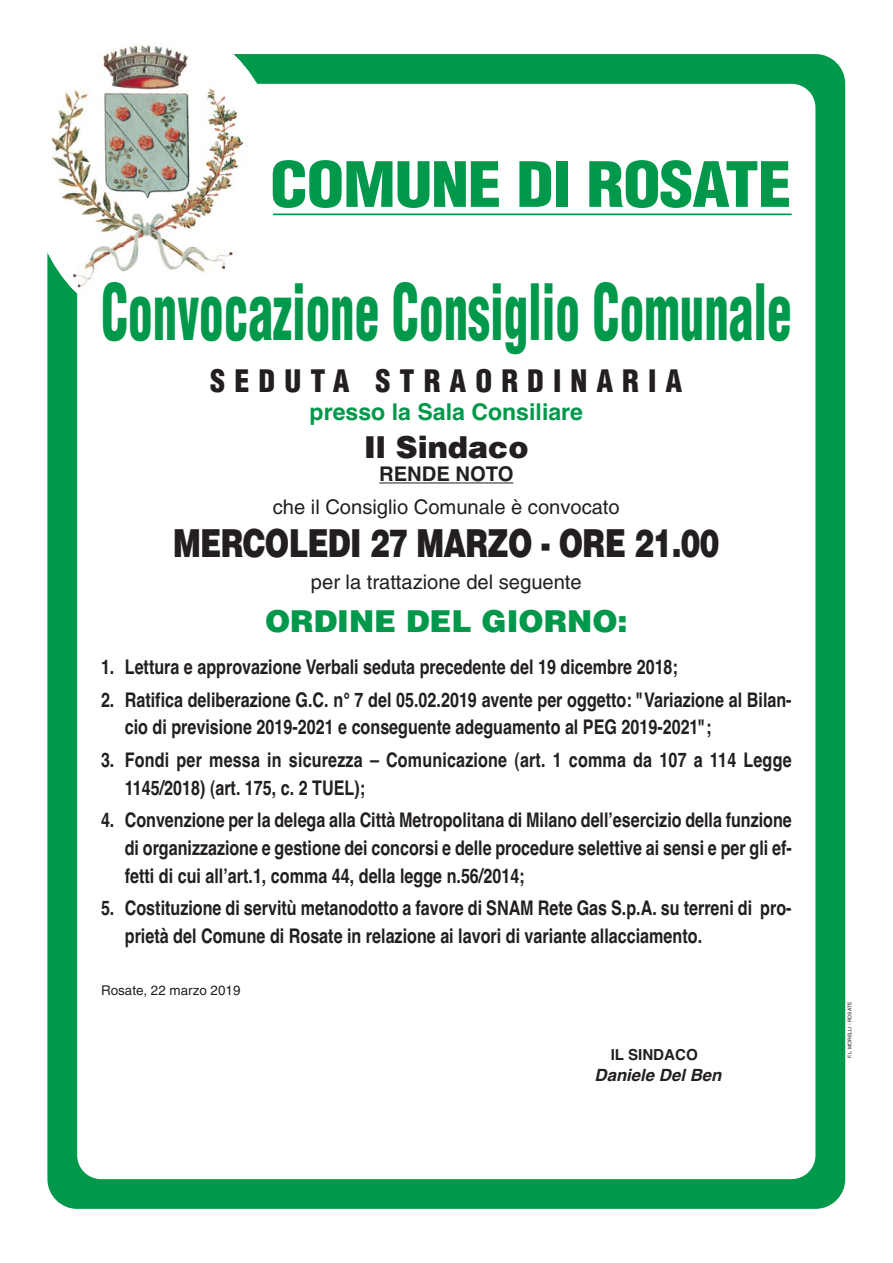
<style>
.page{position:relative;width:893px;height:1263px;background:#fff}
.page>*{position:absolute;margin:0;border:0;box-sizing:border-box;transform-origin:0 0}
.t1{font:900 condensed 75.6px "Helvetica";color:#00984a;scale:.65 1}
.t2{font:900 condensed 60.9px "Helvetica";letter-spacing:-.015em;color:#00984a;scale:1.11 1}
.t3{font:900 38.7px "Helvetica";letter-spacing:-.025em;color:#231f20;scale:.76 1}
.t4{font:900 condensed 30.3px "Helvetica";letter-spacing:.3em;color:#231f20}
.t5{font:900 30.3px "Helvetica";color:#00984a}
.t6{font:900 30.3px "Helvetica";color:#231f20}
.t7{font:700 23.1px "Helvetica";color:#00984a}
.t8{font:700 20.1px/27.8px "Helvetica";color:#231f20;scale:.8 1}
.t9{font:20.1px "Helvetica";color:#231f20}
.t10{font:700 20.1px "Helvetica";color:#231f20}
.t11{font:italic 700 16.8px "Helvetica";color:#231f20}
.t12{font:700 15.15px "Helvetica";color:#231f20}
.t13{font:13.5px "Helvetica";color:#231f20}
.t14{font:5.1px "Helvetica";color:#231f20}
</style>
<div class="page">
<div style="left:47px;top:54px;width:798px;height:1155px;background:#00984a;border-radius:30px"></div>
<div style="left:77px;top:84px;width:738px;height:1095px;background:#fff;border-radius:24px"></div>
<img style="left:47px;top:43px;width:227px;height:284px">
<hr style="left:273px;top:214px;width:519px;height:1px;background:#00984a">
<hr style="left:379px;top:482px;width:134px;height:1px;background:#231f20">
<h2 class="t2" style="left:270px;top:161px;width:471px">COMUNE DI ROSATE</h2>
<h1 class="t1" style="left:101px;top:283px;width:1064px">Convocazione Consiglio Comunale</h1>
<h3 class="t4" style="left:210px;top:370px;width:474px">SEDUTA STRAORDINARIA</h3>
<p class="t7" style="left:310px;top:403px;width:275px">presso la Sala Consiliare</p>
<h3 class="t6" style="left:364px;top:436px;width:166px">Il Sindaco</h3>
<p class="t10" style="left:379px;top:467px;width:136px">RENDE NOTO</p>
<p class="t9" style="left:273px;top:500px;width:348px">che il Consiglio Comunale è convocato</p>
<h3 class="t3" style="left:173px;top:529px;width:720px">MERCOLEDI 27 MARZO - ORE 21.00</h3>
<p class="t9" style="left:311px;top:574px;width:272px">per la trattazione del seguente</p>
<h3 class="t5" style="left:265px;top:610px;width:364px">ORDINE DEL GIORNO:</h3>
<p class="t8" style="left:101px;top:655px;width:723px">1. Lettura e approvazione Verbali seduta precedente del 19 dicembre 2018;</p>
<p class="t8" style="left:125px;top:688px;width:835px;text-indent:-24px">2. Ratifica deliberazione G.C. n° 7 del 05.02.2019 avente per oggetto: "Variazione al Bilan&shy;cio di previsione 2019-2021 e conseguente adeguamento al PEG 2019-2021";</p>
<p class="t8" style="left:125px;top:748px;width:835px;text-indent:-24px">3. Fondi per messa in sicurezza – Comunicazione (art. 1 comma da 107 a 114 Legge<br>1145/2018) (art. 175, c. 2 TUEL);</p>
<p class="t8" style="left:125px;top:808px;width:835px;text-align:justify;text-indent:-24px">4. Convenzione per la delega alla Città Metropolitana di Milano dellʼesercizio della funzione di organizzazione e gestione dei concorsi e delle procedure selettive ai sensi e per gli ef&shy;fetti di cui allʼart.1, comma 44, della legge n.56/2014;</p>
<p class="t8" style="left:125px;top:896px;width:835px;text-indent:-24px">5. Costituzione di servitù metanodotto a favore di SNAM Rete Gas S.p.A. su terreni di pro&shy;prietà del Comune di Rosate in relazione ai lavori di variante allacciamento.</p>
<p class="t13" style="left:101px;top:985px;width:141px">Rosate, 22 marzo 2019</p>
<p class="t12" style="left:611px;top:1049px;width:89px">IL SINDACO</p>
<p class="t11" style="left:594px;top:1069px;width:128px">Daniele Del Ben</p>
<p class="t14" style="left:848px;top:1058px;width:58px;rotate:-90deg">F.L. MORELLI - ROSATE</p>
</div>
